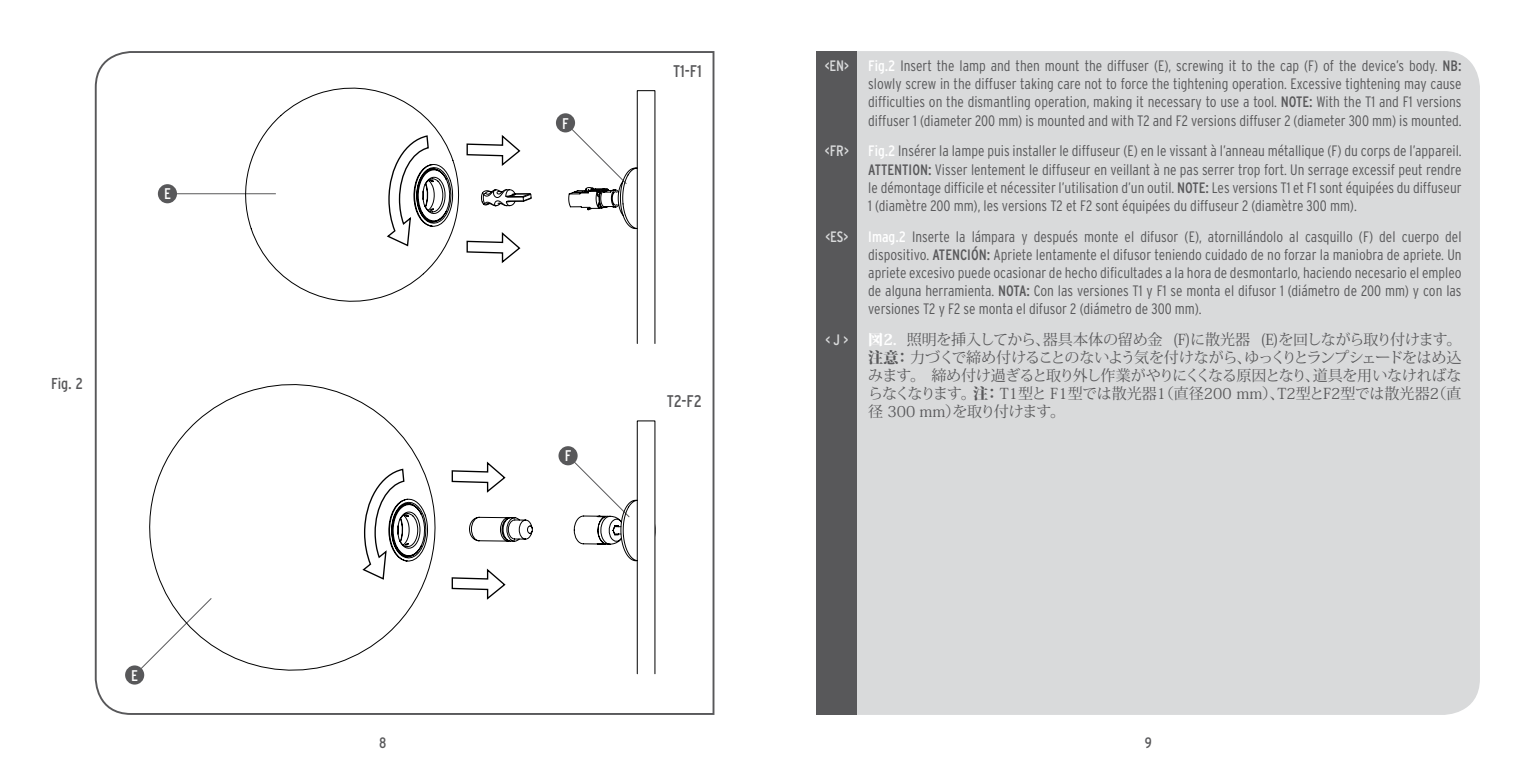
<style>
.page{position:relative;width:1531px;height:766px;background:#fff}
.page>*{position:absolute;margin:0;border:0;box-sizing:border-box;transform-origin:0 0}
.t1{font:condensed 16.88px "Interstate";color:#58585a}
.t2{font:condensed 15.75px "Interstate";color:#58585a}
.t3{font:condensed 15.53px "Interstate";color:#fff}
.t4{font:300 condensed 15.08px/18px "Interstate";color:#58585a;text-align:justify}
.t5{font:15.08px/18px "Koz Min Pro";color:#58585a;text-align:justify}
.t6{font:condensed 15.08px "Interstate";color:#d9dadb}
.t7{font:condensed 15.08px "Interstate";color:#58585a}
.s1{font-weight:400;color:#fff}
.s2{font-weight:400}
.s3{font-weight:800;color:#fff}
.s4{font-weight:800}
</style>
<div class="page">
<div style="left:857px;top:51px;width:623px;height:663px;background:#d9dadb"></div>
<div style="left:816px;top:51px;width:41px;height:663px;background:#58585a"></div>
<svg style="left:94px;top:51px;width:621px;height:664px"></svg>
<svg style="left:563px;top:121px;width:75px;height:68px"></svg>
<svg style="left:482px;top:187px;width:50px;height:2px"></svg>
<svg style="left:480px;top:189px;width:158px;height:372px"></svg>
<p class="t2" style="left:51px;top:375px;width:33px">Fig. 2</p>
<p class="t3" style="left:164px;top:185px;width:8px">E</p>
<p class="t3" style="left:131px;top:666px;width:8px">E</p>
<p class="t3" style="left:562px;top:114px;width:8px">F</p>
<p class="t1" style="left:673px;top:62px;width:30px">T1-F1</p>
<p class="t3" style="left:565px;top:447px;width:8px">F</p>
<p class="t1" style="left:667px;top:392px;width:37px">T2-F2</p>
<p class="t6" style="left:825px;top:57px;width:26px">&lt;EN&gt;</p>
<p class="t4" style="left:868px;top:57px;width:595px"><span class="s1">Fig.2</span> Insert the lamp and then mount the diffuser (E), screwing it to the cap (F) of the device’s body. <span class="s2">NB: </span>slowly screw in the diffuser taking care not to force the tightening operation. Excessive tightening may cause difficulties on the dismantling operation, making it necessary to use a tool. <span class="s2">NOTE:</span> With the T1 and F1 versions diffuser 1 (diameter 200 mm) is mounted and with T2 and F2 versions diffuser 2 (diameter 300 mm) is mounted.</p>
<p class="t6" style="left:825px;top:143px;width:25px">&lt;FR&gt;</p>
<p class="t4" style="left:868px;top:142px;width:595px"><span class="s1">Fig.2</span> Insérer la lampe puis installer le diffuseur (E) en le vissant à l’anneau métallique (F) du corps de l’appareil.<br><span class="s2">ATTENTION:</span> Visser lentement le diffuseur en veillant à ne pas serrer trop fort. Un serrage excessif peut rendre le démontage difficile et nécessiter l’utilisation d’un outil. <span class="s2">NOTE:</span> Les versions T1 et F1 sont équipées du diffuseur 1 (diamètre 200 mm), les versions T2 et F2 sont équipées du diffuseur 2 (diamètre 300 mm).</p>
<p class="t6" style="left:825px;top:228px;width:25px">&lt;ES&gt;</p>
<p class="t4" style="left:868px;top:227px;width:595px"><span class="s1">Imag.2</span> Inserte la lámpara y después monte el difusor (E), atornillándolo al casquillo (F) del cuerpo del dispositivo. <span class="s2">ATENCIÓN:</span> Apriete lentamente el difusor teniendo cuidado de no forzar la maniobra de apriete. Un apriete excesivo puede ocasionar de hecho dificultades a la hora de desmontarlo, haciendo necesario el empleo de alguna herramienta. <span class="s2">NOTA:</span> Con las versiones T1 y F1 se monta el difusor 1 (diámetro de 200 mm) y con las versiones T2 y F2 se monta el difusor 2 (diámetro de 300 mm).</p>
<p class="t6" style="left:825px;top:331px;width:25px">&lt; J &gt;</p>
<p class="t5" style="left:868px;top:330px;width:595px"><span class="s3">図2.</span> 照明を挿入してから、器具本体の留め金 (F)に散光器 (E)を回しながら取り付けます。<span class="s4">注意：</span>力づくで締め付けることのないよう気を付けながら、ゆっくりとランプシェードをはめ込みます。 締め付け過ぎると取り外し作業がやりにくくなる原因となり、道具を用いなければならなくなります。<span class="s4">注：</span>T1型と F1型では散光器1（直径200 mm）、T2型とF2型では散光器2（直径 300 mm）を取り付けます。</p>
<p class="t7" style="left:379px;top:734px;width:9px">8</p>
<p class="t7" style="left:1145px;top:734px;width:9px">9</p>
</div>
